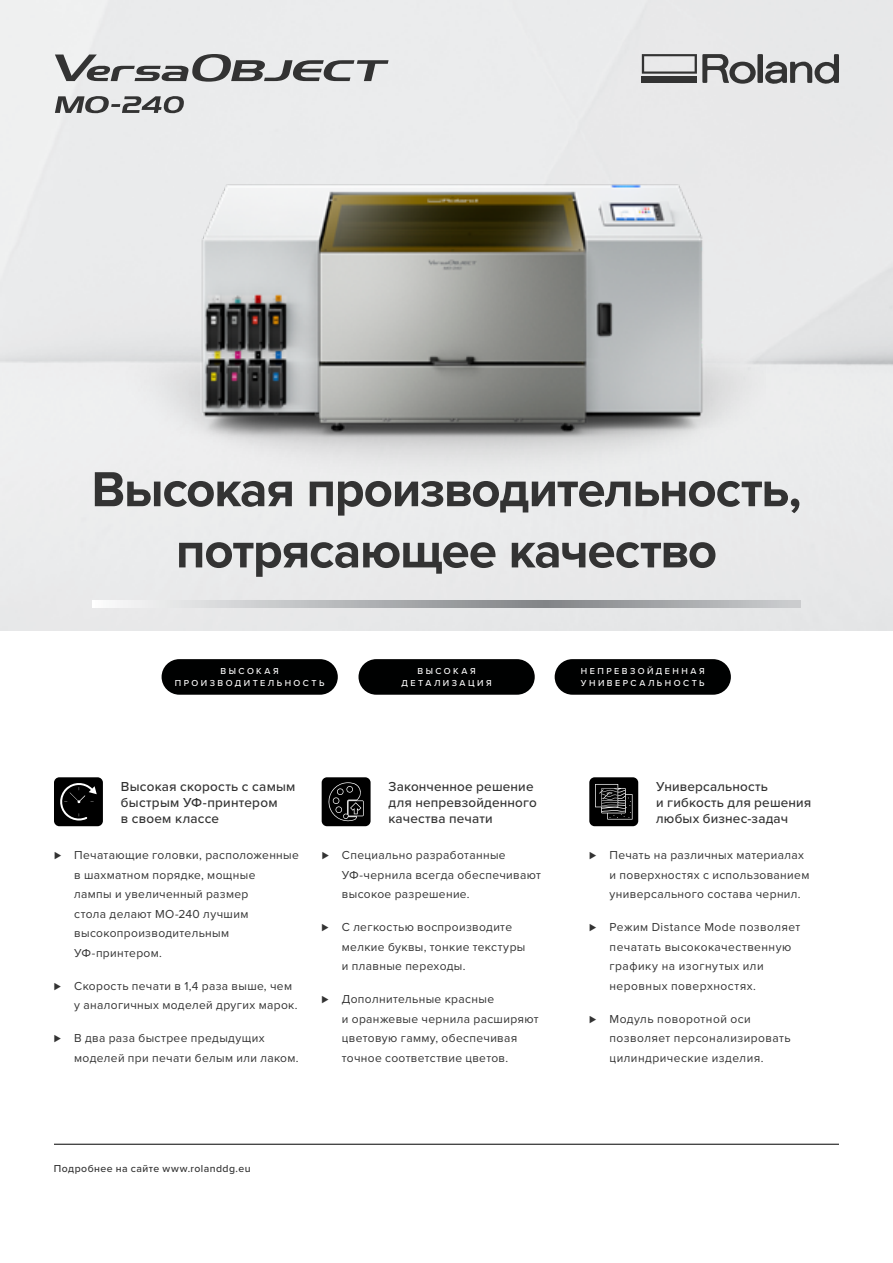
<style>
.page{position:relative;width:893px;height:1263px;background:#fff}
.page>*{position:absolute;margin:0;border:0;box-sizing:border-box;transform-origin:0 0}
.t1{font:700 51px/61.2px "Proxima Nova";letter-spacing:-.025em;color:#333;text-align:center}
.t2{font:500 13.5px/16.2px "Proxima Nova";letter-spacing:.015em;color:#333}
.t3{font:12px/19.5px "Proxima Nova";letter-spacing:.03em;color:#333}
.t4{font:500 10.5px "Proxima Nova";letter-spacing:.04em;color:#333}
.t5{font:500 9px/12px "Proxima Nova";letter-spacing:.275em;color:#fff;text-align:center}
</style>
<div class="page">
<img style="left:123px;top:47px;width:643px;height:482px">
<svg style="left:55px;top:54px;width:334px;height:28px;background:#aaaaab"></svg>
<svg style="left:55px;top:96px;width:129px;height:17px;background:#949595"></svg>
<div style="left:757px;top:54px;width:6px;height:29px;background:#333"></div>
<svg style="left:765px;top:54px;width:74px;height:33px;background:#a4a5a6"></svg>
<svg style="left:642px;top:54px;width:114px;height:30px;background:#9f9f9f"></svg>
<div style="left:162px;top:659px;width:176px;height:36px;background:#000101;border-radius:18px"></div>
<div style="left:358px;top:659px;width:177px;height:36px;background:#000101;border-radius:18px"></div>
<div style="left:555px;top:659px;width:176px;height:36px;background:#000101;border-radius:18px"></div>
<div style="left:54px;top:777px;width:49px;height:49px;background:#000;border-radius:5px"></div>
<div style="left:322px;top:777px;width:49px;height:49px;background:#000;border-radius:5px"></div>
<div style="left:589px;top:777px;width:49px;height:49px;background:#000;border-radius:5px"></div>
<hr style="left:54px;top:1144px;width:785px;height:1px;background:#000101">
<svg style="left:101px;top:600px;width:699px;height:7px;background:#b4b6b8"></svg>
<svg style="left:60px;top:783px;width:37px;height:38px"></svg>
<svg style="left:328px;top:782px;width:36px;height:40px"></svg>
<svg style="left:595px;top:784px;width:37px;height:35px"></svg>
<h1 class="t1" style="left:91px;top:457px;width:711px">Высокая производительность, потрясающее качество</h1>
<p class="t5" style="left:175px;top:665px;width:151px">ВЫСОКАЯ<br>ПРОИЗВОДИТЕЛЬНОСТЬ</p>
<p class="t5" style="left:402px;top:665px;width:91px">ВЫСОКАЯ<br>ДЕТАЛИЗАЦИЯ</p>
<p class="t5" style="left:581px;top:665px;width:125px;text-align:left">НЕПРЕВЗОЙДЕННАЯ<br>УНИВЕРСАЛЬНОСТЬ</p>
<p class="t2" style="left:121px;top:778px;width:176px">Высокая скорость с самым быстрым УФ-принтером<br>в своем классе</p>
<p class="t3" style="left:74px;top:845px;width:226px;text-indent:-20px">⊲ Печатающие головки, расположенные в шахматном порядке, мощные<br>лампы и увеличенный размер<br>стола делают MO-240 лучшим высокопроизводительным<br>УФ-принтером.</p>
<p class="t3" style="left:74px;top:975px;width:225px;text-indent:-20px">⊲ Скорость печати в 1,4 раза выше, чем у аналогичных моделей других марок.</p>
<p class="t3" style="left:74px;top:1028px;width:226px;text-indent:-20px">⊲ В два раза быстрее предыдущих моделей при печати белым или лаком.</p>
<p class="t2" style="left:389px;top:778px;width:150px">Законченное решение для непревзойденного качества печати</p>
<p class="t3" style="left:342px;top:845px;width:201px;text-indent:-20px">⊲ Специально разработанные<br>УФ-чернила всегда обеспечивают высокое разрешение.</p>
<p class="t3" style="left:342px;top:917px;width:185px;text-indent:-20px">⊲ С легкостью воспроизводите мелкие буквы, тонкие текстуры и плавные переходы.</p>
<p class="t3" style="left:342px;top:989px;width:198px;text-indent:-20px">⊲ Дополнительные красные<br>и оранжевые чернила расширяют цветовую гамму, обеспечивая точное соответствие цветов.</p>
<p class="t4" style="left:54px;top:1161px;width:198px">Подробнее на сайте www.rolanddg.eu</p>
<p class="t2" style="left:656px;top:778px;width:157px">Универсальность<br>и гибкость для решения любых бизнес-задач</p>
<p class="t3" style="left:610px;top:845px;width:201px;text-indent:-20px">⊲ Печать на различных материалах и поверхностях с использованием универсального состава чернил.</p>
<p class="t3" style="left:610px;top:917px;width:192px;text-indent:-20px">⊲ Режим Distance Mode позволяет печатать высококачественную графику на изогнутых или неровных поверхностях.</p>
<p class="t3" style="left:609px;top:1008px;width:183px;text-indent:-20px">⊲ Модуль поворотной оси позволяет персонализировать цилиндрические изделия.</p>
</div>
